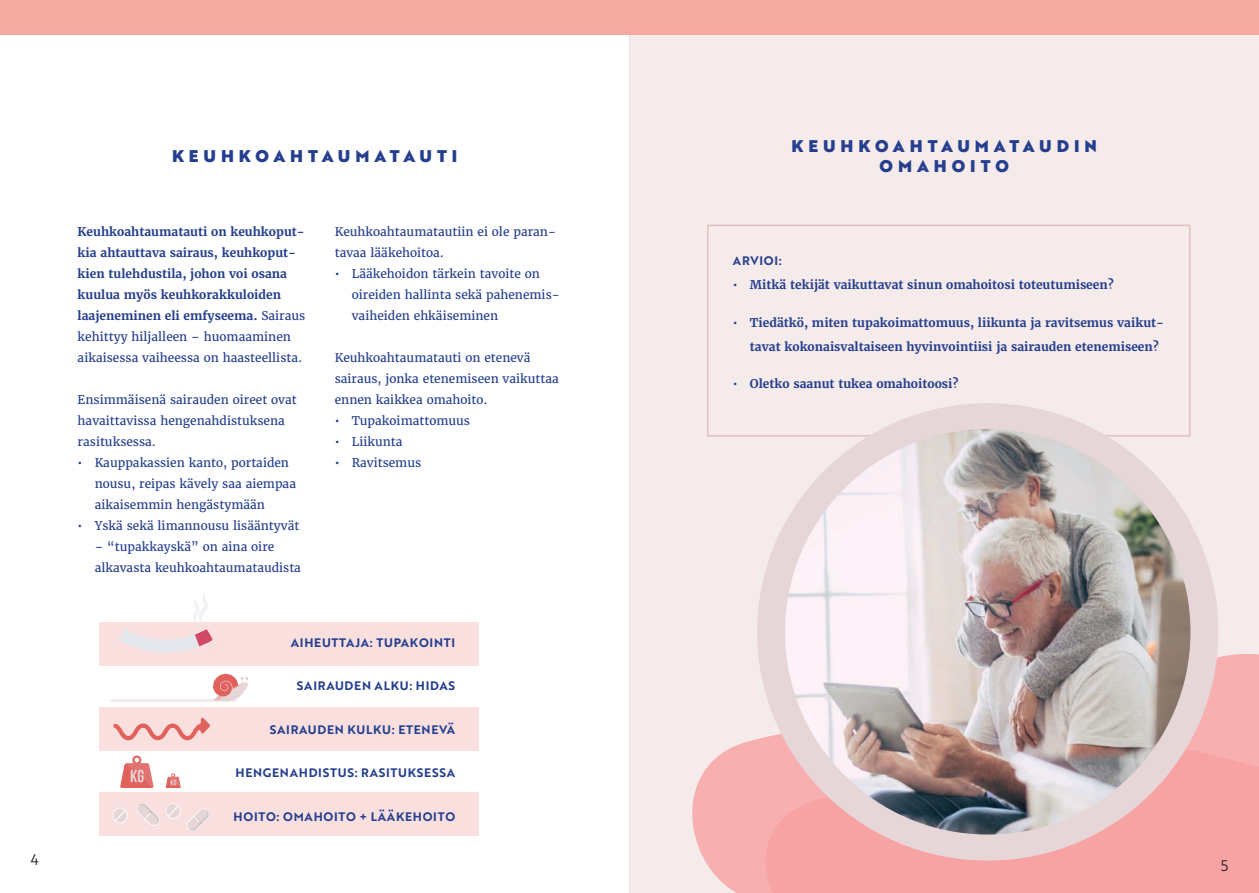
<style>
.page{position:relative;width:1259px;height:893px;background:#fff}
.page>*{position:absolute;margin:0;border:0;box-sizing:border-box;transform-origin:0 0}
.t1{font:16.5px/19.8px "Brother 1816 Black";letter-spacing:.3em;color:#253f8e;text-align:center}
.t2{font:15px "Brother 1816 Book";color:#231f20}
.t3{font:12px/21px "Merriweather";color:#253f8e}
.t4{font:700 12px/21px "Merriweather";color:#253f8e}
.t5{font:12px "Brother 1816 Bold";letter-spacing:.06em;color:#253f8e}
.s1{font-weight:400}
</style>
<div class="page">
<div style="left:99px;top:708px;width:379px;height:43px;background:#f9e0df"></div>
<div style="left:99px;top:622px;width:379px;height:43px;background:#f9e0df"></div>
<div style="left:99px;top:793px;width:379px;height:43px;background:#f9e0df"></div>
<div style="left:0;top:0;width:629px;height:34px;background:#f4a9a1"></div>
<svg style="left:119px;top:593px;width:93px;height:59px"></svg>
<svg style="left:113px;top:717px;width:97px;height:23px"></svg>
<svg style="left:120px;top:756px;width:33px;height:32px"></svg>
<svg style="left:113px;top:808px;width:15px;height:15px"></svg>
<svg style="left:137px;top:803px;width:22px;height:22px"></svg>
<svg style="left:166px;top:773px;width:15px;height:15px"></svg>
<svg style="left:166px;top:803px;width:15px;height:16px"></svg>
<hr style="left:110px;top:699px;width:127px;height:3px;background:#e6d6d8">
<div style="left:213px;top:674px;width:25px;height:23px;background:#e1625d;border-radius:50%"></div>
<svg style="left:213px;top:677px;width:35px;height:23px"></svg>
<svg style="left:187px;top:808px;width:22px;height:23px"></svg>
<div style="left:629px;top:0;width:630px;height:893px;background:#f6ebeb"></div>
<svg style="left:692px;top:602px;width:567px;height:291px"></svg>
<svg style="left:755px;top:696px;width:504px;height:197px;background:#f7a6a6"></svg>
<div style="left:629px;top:0;width:630px;height:34px;background:#f4a9a1"></div>
<div style="left:707px;top:225px;width:483px;height:212px;border:2px solid #e3bebe"></div>
<div style="left:757px;top:403px;width:461px;height:457px;background:#e6d6d8;border-radius:50%"></div>
<img style="left:785px;top:429px;width:405px;height:405px;border-radius:203px">
<p class="t2" style="left:31px;top:848px;width:10px">4</p>
<h1 class="t1" style="left:172px;top:146px;width:287px">KEUHKOAHTAUMATAUTI</h1>
<p class="t4" style="left:78px;top:222px;width:229px">Keuhkoahtaumatauti on keuhkoput&shy;kia ahtauttava sairaus, keuhkoput&shy;kien tulehdustila, johon voi osana kuulua myös keuhkorakkuloiden laajeneminen eli emfyseema. <span class="s1">Sairaus kehittyy hiljalleen – huomaaminen aikaisessa vaiheessa on haasteellista.</span></p>
<p class="t3" style="left:78px;top:390px;width:221px">Ensimmäisenä sairauden oireet ovat havaittavissa hengenahdistuksena rasituksessa.</p>
<p class="t3" style="left:95px;top:453px;width:203px;text-indent:-17px">• Kauppakassien kanto, portaiden nousu, reipas kävely saa aiempaa aikaisemmin hengästymään</p>
<p class="t3" style="left:78px;top:516px;width:223px">• Yskä sekä limannousu lisääntyvät</p>
<p class="t3" style="left:95px;top:537px;width:208px">– “tupakkayskä” on aina oire alkavasta keuhkoahtaumataudista</p>
<p class="t3" style="left:335px;top:221px;width:223px">Keuhkoahtaumatautiin ei ole paran&shy;tavaa lääkehoitoa.</p>
<p class="t3" style="left:352px;top:263px;width:209px;text-indent:-17px">• Lääkehoidon tärkein tavoite on oireiden hallinta sekä pahenemis&shy;vaiheiden ehkäiseminen</p>
<p class="t3" style="left:335px;top:347px;width:226px">Keuhkoahtaumatauti on etenevä sairaus, jonka etenemiseen vaikuttaa ennen kaikkea omahoito.</p>
<p class="t3" style="left:335px;top:410px;width:137px">• Tupakoimattomuus</p>
<p class="t3" style="left:335px;top:431px;width:69px">• Liikunta</p>
<p class="t3" style="left:335px;top:452px;width:88px">• Ravitsemus</p>
<p class="t5" style="left:291px;top:633px;width:166px">AIHEUTTAJA: TUPAKOINTI</p>
<p class="t5" style="left:297px;top:677px;width:160px">SAIRAUDEN ALKU: HIDAS</p>
<p class="t5" style="left:270px;top:720px;width:187px">SAIRAUDEN KULKU: ETENEVÄ</p>
<p class="t5" style="left:235px;top:764px;width:221px">HENGENAHDISTUS: RASITUKSESSA</p>
<p class="t5" style="left:234px;top:807px;width:223px">HOITO: OMAHOITO + LÄÄKEHOITO</p>
<h1 class="t1" style="left:791px;top:136px;width:307px">KEUHKOAHTAUMATAUDIN<br>OMAHOITO</h1>
<p class="t5" style="left:733px;top:252px;width:50px">ARVIOI:</p>
<p class="t4" style="left:733px;top:274px;width:382px"><span class="s1">•</span> Mitkä tekijät vaikuttavat sinun omahoitosi toteutumiseen?</p>
<p class="t4" style="left:750px;top:310px;width:416px;line-height:24px;text-indent:-17px"><span class="s1">•</span> Tiedätkö, miten tupakoimattomuus, liikunta ja ravitsemus vaikut&shy;tavat kokonaisvaltaiseen hyvinvointiisi ja sairauden etenemiseen?</p>
<p class="t4" style="left:733px;top:373px;width:227px"><span class="s1">•</span> Oletko saanut tukea omahoitoosi?</p>
<p class="t2" style="left:1220px;top:855px;width:9px">5</p>
</div>
